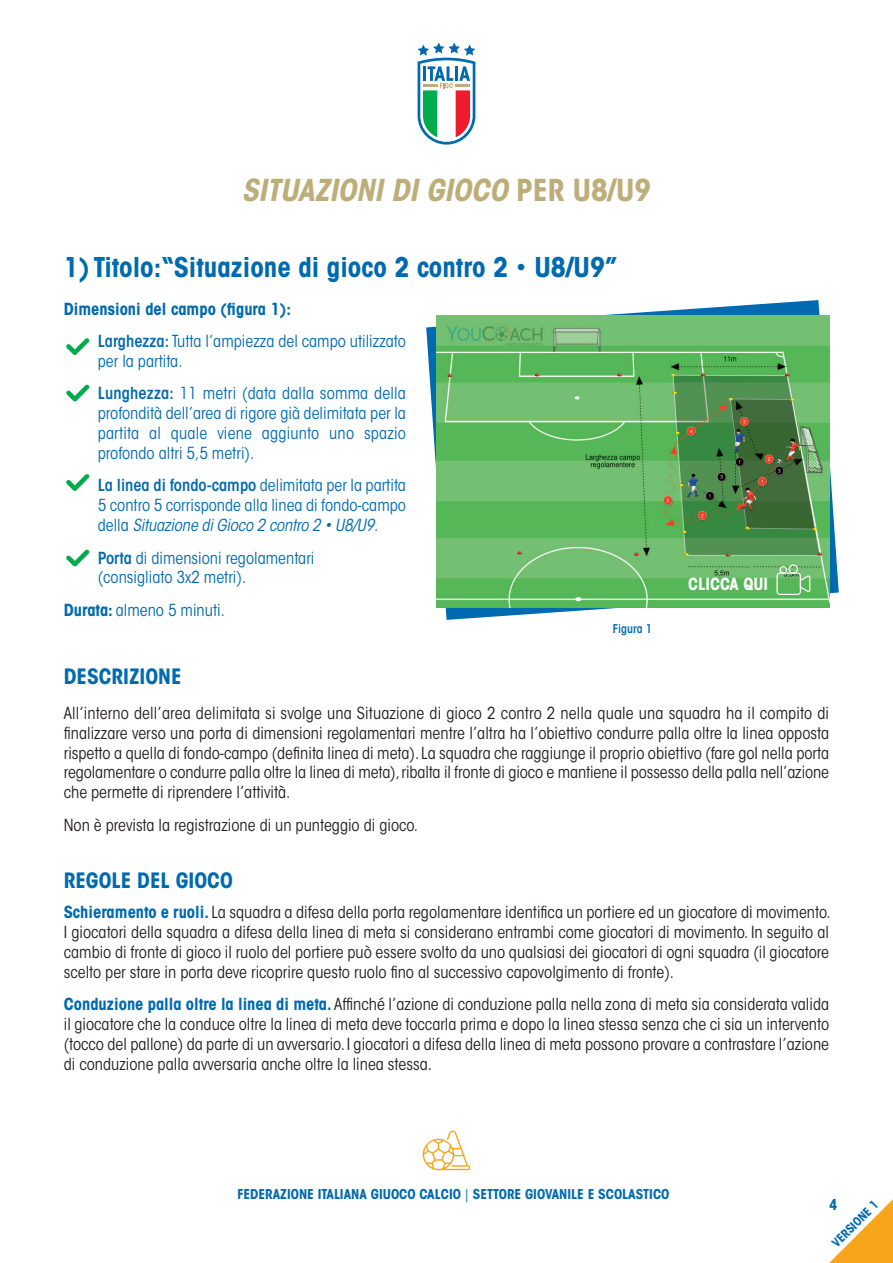
<style>
.page{position:relative;width:893px;height:1263px;background:#fff}
.page>*{position:absolute;margin:0;border:0;box-sizing:border-box;transform-origin:0 0}
.t1{font:italic 700 condensed 30px "ITC Avant Garde Std";color:#bdad78}
.t2{font:700 condensed 27px "ITC Avant Garde Std";color:#006ab0}
.t3{font:700 condensed 21px "ITC Avant Garde Std";color:#006ab0}
.t4{font:condensed 16.5px/19.8px "ITC Avant Garde Std";color:#231f20;text-align:justify}
.t5{font:condensed 16.5px/19.8px "ITC Avant Garde Std";color:#006ab0}
.t6{font:700 condensed 16.5px "ITC Avant Garde Std";color:#006ab0}
.t7{font:700 condensed 16.5px "ITC Avant Garde Std";color:#fff}
.t8{font:700 condensed 15px "ITC Avant Garde Std";color:#006ab0}
.t9{font:700 condensed 13.5px "ITC Avant Garde Std";color:#006ab0}
.t10{font:700 condensed 12px "ITC Avant Garde Std";color:#006ab0}
.t11{font:600 condensed 12px "ITC Avant Garde Std";color:#006ab0}
.s1{font-style:normal}
.s2{font-weight:400}
.s3{font-weight:600}
.s4{font-style:italic}
.s5{font-weight:700}
.s6{font-weight:700;color:#006ab0}
</style>
<div class="page">
<svg style="left:418px;top:43px;width:57px;height:102px"></svg>
<svg style="left:829px;top:1199px;width:64px;height:64px"></svg>
<svg style="left:426px;top:300px;width:413px;height:320px"></svg>
<img style="left:436px;top:316px;width:393px;height:292px">
<svg style="left:66px;top:385px;width:23px;height:16px"></svg>
<svg style="left:66px;top:474px;width:23px;height:17px"></svg>
<svg style="left:66px;top:550px;width:23px;height:16px"></svg>
<svg style="left:66px;top:338px;width:23px;height:17px"></svg>
<svg style="left:423px;top:1131px;width:47px;height:39px"></svg>
<svg style="left:776px;top:564px;width:34px;height:31px"></svg>
<p class="t1" style="left:242px;top:173px;width:411px">SITUAZIONI DI GIOCO <span class="s1">PER U8/U9</span></p>
<p class="t2" style="left:64px;top:257px;width:555px">1) Titolo:“Situazione di gioco 2 contro 2 <span class="s2">•</span> U8/U9”</p>
<p class="t6" style="left:64px;top:302px;width:229px">Dimensioni del campo (figura 1):</p>
<p class="t5" style="left:98px;top:333px;width:310px"><span class="s3">Larghezza:</span> Tutta l’ampiezza del campo utilizzato per la partita.</p>
<p class="t5" style="left:98px;top:385px;width:310px;text-align:justify"><span class="s3">Lunghezza:</span> 11 metri (data dalla somma della profondità dell’area di rigore già delimitata per la partita al quale viene aggiunto uno spazio profondo altri 5,5 metri).</p>
<p class="t5" style="left:98px;top:477px;width:310px;text-align:justify"><span class="s3">La linea di fondo-campo</span> delimitata per la partita 5 contro 5 corrisponde alla linea di fondo-campo della <span class="s4">Situazione di Gioco 2 contro 2 • U8/U9</span>.</p>
<p class="t5" style="left:98px;top:549px;width:218px"><span class="s3">Porta</span> di dimensioni regolamentari (consigliato 3x2 metri).</p>
<p class="t5" style="left:64px;top:602px;width:163px"><span class="s5">Durata:</span> almeno 5 minuti.</p>
<p class="t11" style="left:613px;top:624px;width:41px">Figura 1</p>
<p class="t7" style="left:688px;top:577px;width:82px">CLICCA QUI</p>
<p class="t3" style="left:64px;top:669px;width:119px">DESCRIZIONE</p>
<p class="t4" style="left:64px;top:705px;width:767px">All’interno dell’area delimitata si svolge una Situazione di gioco 2 contro 2 nella quale una squadra ha il compito di finalizzare verso una porta di dimensioni regolamentari mentre l’altra ha l’obiettivo condurre palla oltre la linea opposta rispetto a quella di fondo-campo (definita linea di meta). La squadra che raggiunge il proprio obiettivo (fare gol nella porta regolamentare o condurre palla oltre la linea di meta), ribalta il fronte di gioco e mantiene il possesso della palla nell’azione che permette di riprendere l’attività.</p>
<p class="t4" style="left:64px;top:816px;width:356px">Non è prevista la registrazione di un punteggio di gioco.</p>
<p class="t3" style="left:64px;top:872px;width:171px">REGOLE DEL GIOCO</p>
<p class="t4" style="left:64px;top:904px;width:768px"><span class="s6">Schieramento e ruoli.</span> La squadra a difesa della porta regolamentare identifica un portiere ed un giocatore di movimento.<br>I giocatori della squadra a difesa della linea di meta si considerano entrambi come giocatori di movimento. In seguito al cambio di fronte di gioco il ruolo del portiere può essere svolto da uno qualsiasi dei giocatori di ogni squadra (il giocatore scelto per stare in porta deve ricoprire questo ruolo fino al successivo capovolgimento di fronte).</p>
<p class="t4" style="left:64px;top:996px;width:767px"><span class="s6">Conduzione palla oltre la linea di meta.</span> Affinché l’azione di conduzione palla nella zona di meta sia considerata valida il giocatore che la conduce oltre la linea di meta deve toccarla prima e dopo la linea stessa senza che ci sia un intervento (tocco del pallone) da parte di un avversario. I giocatori a difesa della linea di meta possono provare a contrastare l’azione di conduzione palla avversaria anche oltre la linea stessa.</p>
<p class="t9" style="left:237px;top:1189px;width:434px">FEDERAZIONE ITALIANA GIUOCO CALCIO <span class="s2">|</span> SETTORE GIOVANILE E SCOLASTICO</p>
<p class="t8" style="left:829px;top:1199px;width:10px">4</p>
<p class="t10" style="left:831px;top:1242px;width:62px;rotate:-45deg">VERSIONE 1</p>
</div>
